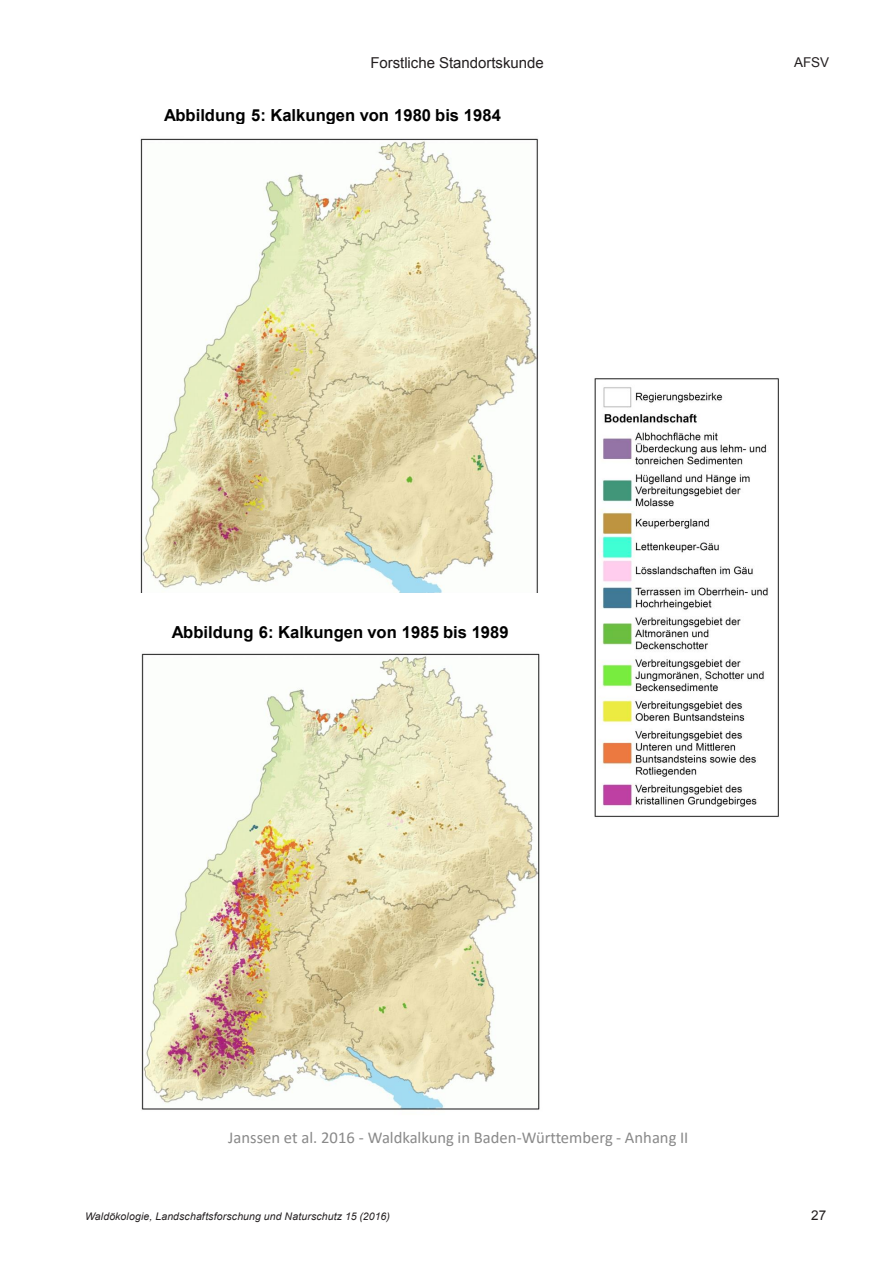
<style>
.page{position:relative;width:893px;height:1263px;background:#fff}
.page>*{position:absolute;margin:0;border:0;box-sizing:border-box;transform-origin:0 0}
.t1{font:700 16.65px "Arial";color:#000}
.t2{font:16.65px "Calibri";color:#898989}
.t3{font:15px "Arial";letter-spacing:-.005em;color:#231f20}
.t4{font:13.5px "Arial";letter-spacing:-.005em;color:#231f20}
.t5{font:italic 10.5px "Arial";letter-spacing:.015em;color:#231f20}
</style>
<div class="page">
<img style="left:140px;top:138px;width:398px;height:455px">
<img style="left:141px;top:653px;width:399px;height:457px">
<img style="left:594px;top:378px;width:185px;height:439px">
<p class="t3" style="left:370px;top:53px;width:175px">Forstliche Standortskunde</p>
<p class="t1" style="left:164px;top:104px;width:338px">Abbildung 5: Kalkungen von 1980 bis 1984</p>
<p class="t4" style="left:794px;top:53px;width:37px">AFSV</p>
<p class="t1" style="left:172px;top:621px;width:338px">Abbildung 6: Kalkungen von 1985 bis 1989</p>
<p class="t2" style="left:228px;top:1126px;width:462px">Janssen et al. 2016 - Waldkalkung in Baden-Württemberg - Anhang II</p>
<p class="t5" style="left:85px;top:1210px;width:306px">Waldökologie, Landschaftsforschung und Naturschutz 15 (2016)</p>
<p class="t4" style="left:811px;top:1207px;width:16px">27</p>
</div>
